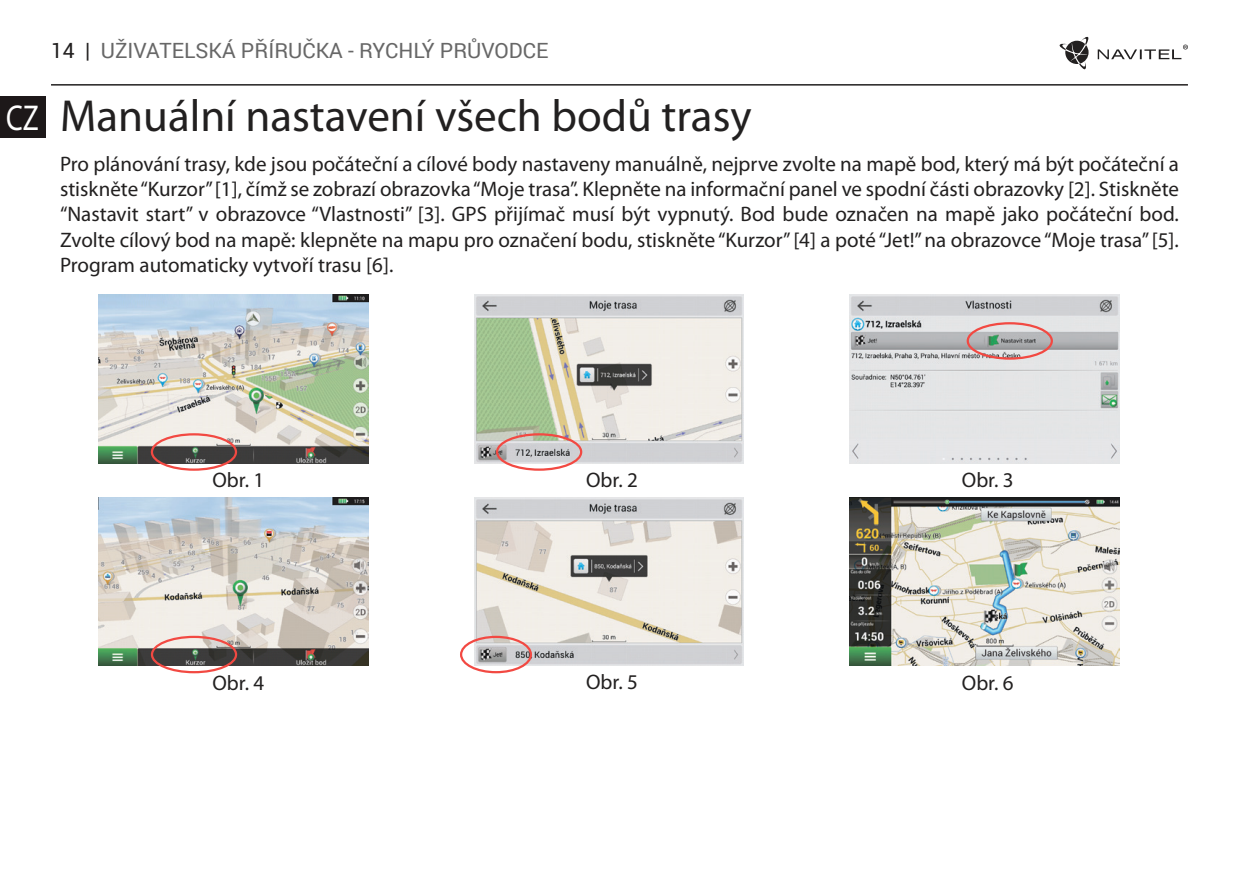
<style>
.page{position:relative;width:1260px;height:893px;background:#fff}
.page>*{position:absolute;margin:0;border:0;box-sizing:border-box;transform-origin:0 0}
.t1{font:45px "Myriad Pro";color:#222020}
.t2{font:21px/25.2px "Myriad Pro";color:#222020;text-align:justify}
.t3{font:21px "Roboto";color:#676767}
.s1{color:#222020}
.s2{font-size:36px;color:#fff}
</style>
<div class="page">
<hr style="left:51px;top:84px;width:1136px;height:2px;background:#222020">
<svg style="left:1097px;top:45px;width:90px;height:14px"></svg>
<svg style="left:1059px;top:36px;width:29px;height:34px"></svg>
<div style="left:0;top:96px;width:45px;height:42px;background:#1d1819"></div>
<img style="left:99px;top:294px;width:269px;height:169px">
<img style="left:474px;top:294px;width:269px;height:169px">
<img style="left:849px;top:294px;width:270px;height:169px">
<img style="left:99px;top:497px;width:269px;height:168px">
<img style="left:474px;top:497px;width:269px;height:168px">
<img style="left:849px;top:497px;width:270px;height:168px">
<div style="left:151px;top:433px;width:86px;height:37px;border:2px solid #f24942;border-radius:50%"></div>
<div style="left:496px;top:433px;width:86px;height:37px;border:2px solid #f24942;border-radius:50%"></div>
<div style="left:460px;top:635px;width:72px;height:38px;border:2px solid #f24942;border-radius:50%"></div>
<div style="left:151px;top:635px;width:86px;height:38px;border:2px solid #f24942;border-radius:50%"></div>
<div style="left:966px;top:322px;width:86px;height:37px;border:2px solid #f24942;border-radius:50%"></div>
<p class="t3" style="left:51px;top:36px;width:499px"><span class="s1">14 |</span> UŽIVATELSKÁ PŘÍRUČKA - RYCHLÝ PRŮVODCE</p>
<h1 class="t1" style="left:6px;top:88px;width:747px"><span class="s2">CZ</span> Manuální nastavení všech bodů trasy</h1>
<p class="t2" style="left:60px;top:151px;width:1120px">Pro plánování trasy, kde jsou počáteční a cílové body nastaveny manuálně, nejprve zvolte na mapě bod, který má být počáteční a stiskněte “Kurzor” [1], čímž se zobrazí obrazovka “Moje trasa”. Klepněte na informační panel ve spodní části obrazovky [2]. Stiskněte “Nastavit start” v obrazovce “Vlastnosti” [3]. GPS přijímač musí být vypnutý. Bod bude označen na mapě jako počáteční bod.<br>Zvolte cílový bod na mapě: klepněte na mapu pro označení bodu, stiskněte “Kurzor” [4] a poté “Jet!” na obrazovce “Moje trasa” [5].<br>Program automaticky vytvoří trasu [6].</p>
<p class="t2" style="left:212px;top:466px;width:53px">Obr. 1</p>
<p class="t2" style="left:586px;top:466px;width:53px">Obr. 2</p>
<p class="t2" style="left:961px;top:466px;width:53px">Obr. 3</p>
<p class="t2" style="left:212px;top:669px;width:53px">Obr. 4</p>
<p class="t2" style="left:586px;top:669px;width:53px">Obr. 5</p>
<p class="t2" style="left:961px;top:669px;width:53px">Obr. 6</p>
</div>
